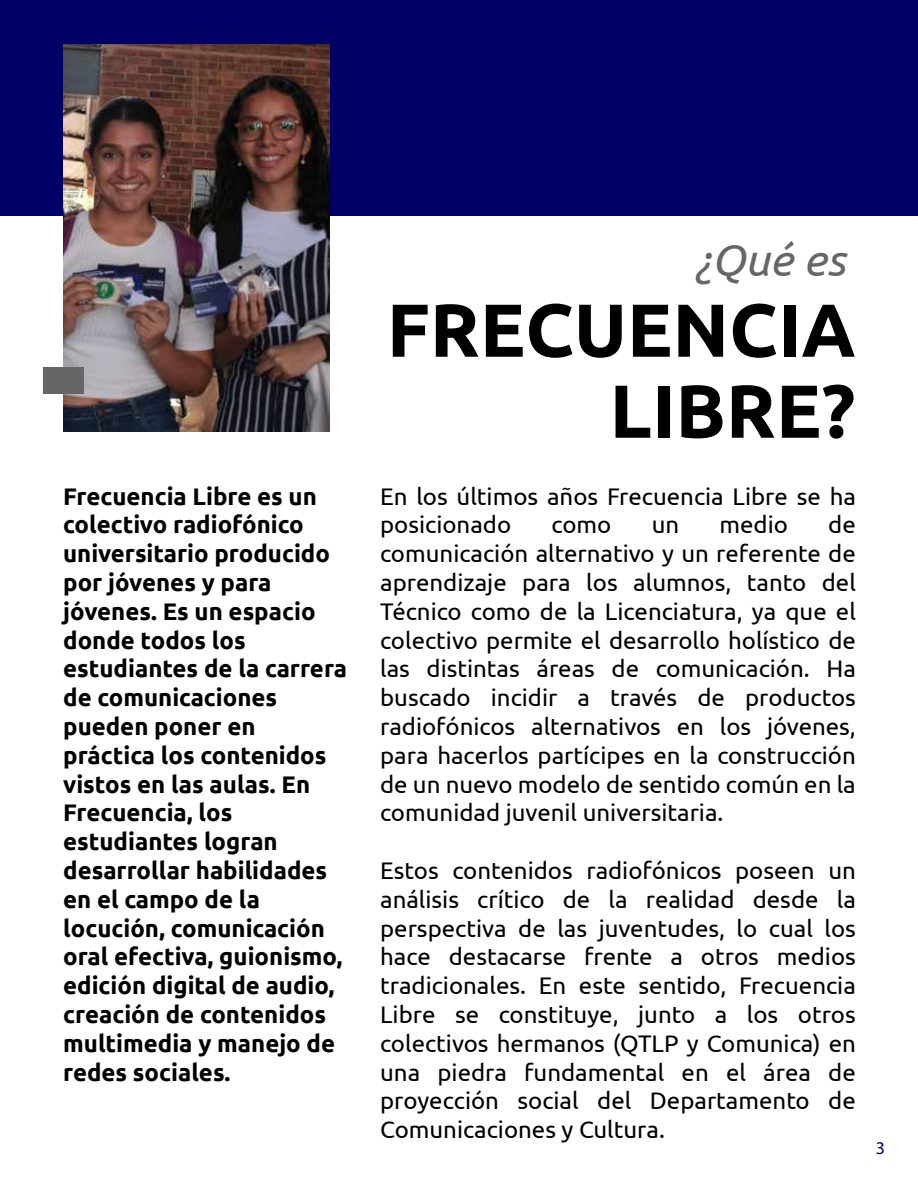
<style>
.page{position:relative;width:918px;height:1188px;background:#fff}
.page>*{position:absolute;margin:0;border:0;box-sizing:border-box;transform-origin:0 0}
.t1{font:700 75px/81px "Ubuntu";color:#000;text-align:right}
.t2{font:italic 45px "Ubuntu";color:#666}
.t3{font:24px/28.8px "Ubuntu";color:#000;text-align:justify}
.t4{font:700 24px/28.8px "Ubuntu";color:#000}
.t5{font:18px "Myriad Pro";color:#006}
</style>
<div class="page">
<div style="left:0;top:0;width:918px;height:216px;background:#006"></div>
<img style="left:63px;top:45px;width:267px;height:387px">
<div style="left:43px;top:368px;width:41px;height:26px;background:#666"></div>
<h2 class="t2" style="left:694px;top:232px;width:152px">¿Qué es</h2>
<h1 class="t1" style="left:387px;top:288px;width:470px">FRECUENCIA<br>LIBRE?</h1>
<p class="t4" style="left:63px;top:481px;width:285px">Frecuencia Libre es un colectivo radiofónico universitario producido por jóvenes y para jóvenes. Es un espacio donde todos los estudiantes de la carrera de comunicaciones pueden poner en práctica los contenidos vistos en las aulas. En<br>Frecuencia, los estudiantes logran desarrollar habilidades en el campo de la locución, comunicación oral efectiva, guionismo, edición digital de audio, creación de contenidos multimedia y manejo de redes sociales.</p>
<p class="t3" style="left:380px;top:481px;width:477px">En los últimos años Frecuencia Libre se ha posicionado</p>
<p class="t3" style="left:380px;top:510px;width:477px;text-indent:448px">de comunicación alternativo y un referente de aprendizaje para los alumnos, tanto del Técnico como de la Licenciatura, ya que el colectivo permite el desarrollo holístico de las distintas áreas de comunicación. Ha buscado incidir a través de productos radiofónicos alternativos en los jóvenes, para hacerlos partícipes en la construcción de un nuevo modelo de sentido común en la comunidad juvenil universitaria.</p>
<p class="t3" style="left:380px;top:855px;width:477px">Estos contenidos radiofónicos poseen un análisis crítico de la realidad desde la perspectiva de las juventudes, lo cual los hace destacarse frente a otros medios tradicionales. En este sentido, Frecuencia Libre se constituye, junto a los otros colectivos hermanos (QTLP y Comunica) en una piedra fundamental en el área de proyección social del Departamento de Comunicaciones y Cultura.</p>
<p class="t3" style="left:552px;top:510px;width:61px">como</p>
<p class="t3" style="left:652px;top:510px;width:29px">un</p>
<p class="t3" style="left:720px;top:510px;width:70px">medio</p>
<p class="t5" style="left:876px;top:1137px;width:11px">3</p>
</div>
